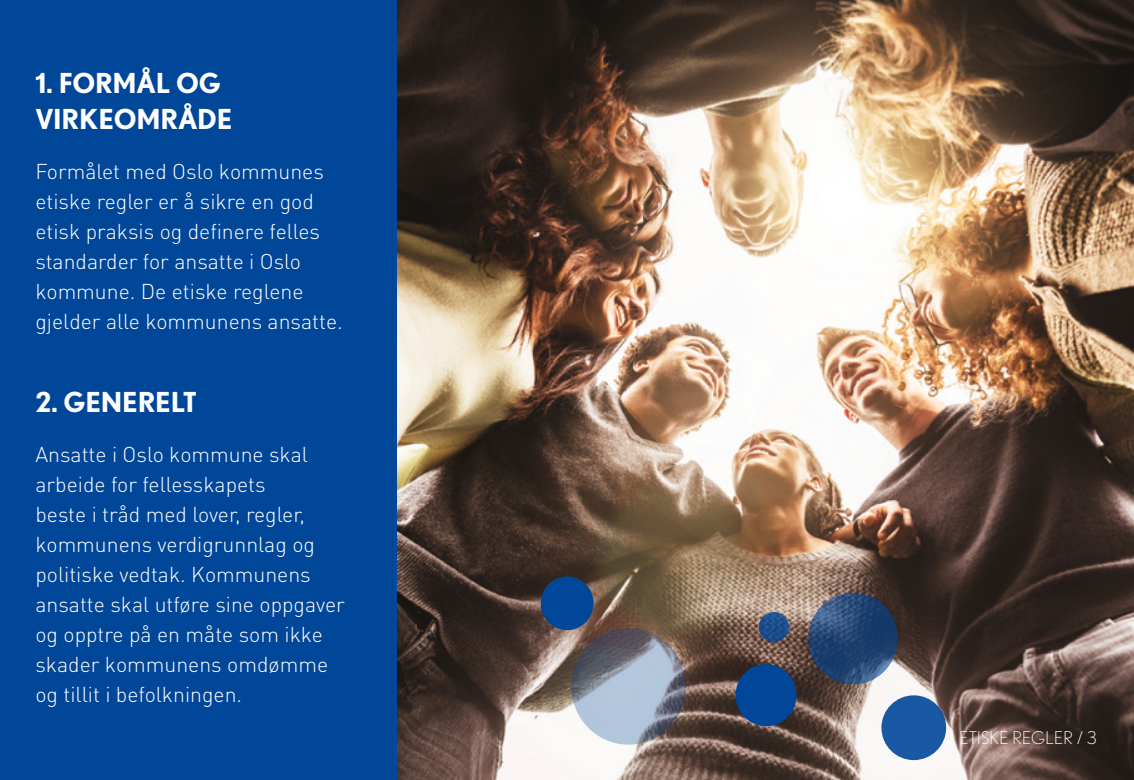
<style>
.page{position:relative;width:1134px;height:780px;background:#fff}
.page>*{position:absolute;margin:0;border:0;box-sizing:border-box;transform-origin:0 0}
.t1{font:700 27.5px/36px "Nobel";letter-spacing:-.01em;color:#fff}
.t2{font:300 21.25px/30px "DIN Pro";color:#fff}
.t3{font:300 17.5px "Nobel";letter-spacing:.01em;color:#fff}
</style>
<div class="page">
<img style="left:397px;top:0;width:737px;height:780px">
<div style="left:0;top:0;width:397px;height:780px;background:#004699"></div>
<div style="left:735px;top:664px;width:61px;height:62px;background:#004699;border-radius:50%"></div>
<svg style="left:571px;top:628px;width:115px;height:116px;background:#8d97a8"></svg>
<div style="left:541px;top:576px;width:52px;height:54px;background:#004699;border-radius:50%"></div>
<svg style="left:808px;top:592px;width:90px;height:92px;background:#274875"></svg>
<div style="left:881px;top:695px;width:65px;height:65px;background:#1958a2;border-radius:50%"></div>
<svg style="left:759px;top:612px;width:30px;height:30px"></svg>
<p class="t1" style="left:35px;top:64px;width:198px">1. FORMÅL OG<br>VIRKEOMRÅDE</p>
<p class="t2" style="left:35px;top:155px;width:309px">Formålet med Oslo kommunes etiske regler er å sikre en god etisk praksis og definere felles standarder for ansatte i Oslo kommune. De etiske reglene gjelder alle kommunens ansatte.</p>
<p class="t1" style="left:35px;top:383px;width:163px">2. GENERELT</p>
<p class="t2" style="left:35px;top:438px;width:311px">Ansatte i Oslo kommune skal arbeide for fellesskapets<br>beste i tråd med lover, regler, kommunens verdigrunnlag og politiske vedtak. Kommunens ansatte skal utføre sine oppgaver og opptre på en måte som ikke skader kommunens omdømme og tillit i befolkningen.</p>
<p class="t3" style="left:959px;top:727px;width:139px">ETISKE REGLER / 3</p>
</div>
